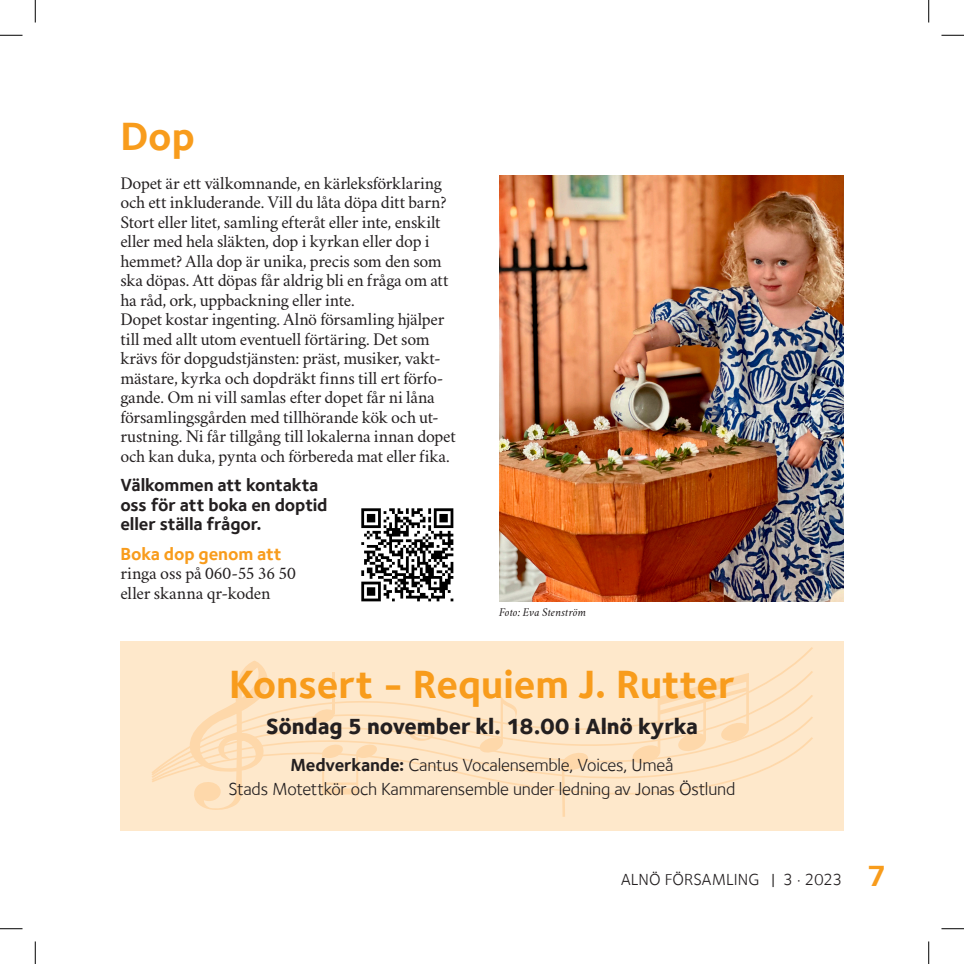
<style>
.page{position:relative;width:964px;height:964px;background:#fff}
.page>*{position:absolute;margin:0;border:0;box-sizing:border-box;transform-origin:0 0}
.t1{font:700 40.5px "Foundry Sterling";color:#f89c1c}
.t2{font:800 22.5px "Foundry Sterling";letter-spacing:-.005em;color:#231f20}
.t3{font:18px/19.5px "Crimson Svk 2.0";letter-spacing:-.015em;color:#231f20}
.t4{font:18px/24px "Foundry Sterling";letter-spacing:-.015em;color:#231f20;text-align:center}
.t5{font:700 18px/19.5px "Foundry Sterling";letter-spacing:-.01em;color:#231f20}
.t6{font:700 18px "Foundry Sterling";letter-spacing:-.005em;color:#f89c1c}
.t7{font:16.5px "Foundry Sterling";letter-spacing:.005em;color:#231f20}
.t8{font:italic 12px "Crimson Svk 2.0";color:#231f20}
.s1{font-weight:700}
.s2{font-weight:700;font-size:30px;color:#f89c1c}
</style>
<div class="page">
<img style="left:361px;top:508px;width:93px;height:93px">
<img style="left:499px;top:176px;width:344px;height:425px">
<div style="left:120px;top:641px;width:723px;height:189px;background:#fee8cb"></div>
<svg style="left:194px;top:783px;width:531px;height:32px"></svg>
<svg style="left:152px;top:777px;width:594px;height:6px"></svg>
<svg style="left:152px;top:647px;width:661px;height:126px"></svg>
<svg style="left:312px;top:708px;width:24px;height:15px"></svg>
<hr style="left:332px;top:672px;width:2px;height:42px;background:#fed8aa">
<svg style="left:410px;top:728px;width:23px;height:12px"></svg>
<svg style="left:478px;top:696px;width:42px;height:57px"></svg>
<svg style="left:0;top:35px;width:22px;height:1px"></svg>
<svg style="left:941px;top:35px;width:22px;height:1px"></svg>
<svg style="left:0;top:928px;width:22px;height:1px"></svg>
<svg style="left:941px;top:928px;width:22px;height:1px"></svg>
<svg style="left:35px;top:0;width:1px;height:22px"></svg>
<svg style="left:35px;top:941px;width:1px;height:22px"></svg>
<svg style="left:928px;top:0;width:1px;height:22px"></svg>
<svg style="left:928px;top:941px;width:1px;height:22px"></svg>
<h1 class="t1" style="left:120px;top:112px;width:76px">Dop</h1>
<p class="t3" style="left:120px;top:172px;width:337px">Dopet är ett välkomnande, en kärleksförklaring och ett inkluderande. Vill du låta döpa ditt barn?<br>Stort eller litet, samling efteråt eller inte, enskilt eller med hela släkten, dop i kyrkan eller dop i hemmet? Alla dop är unika, precis som den som ska döpas. Att döpas får aldrig bli en fråga om att ha råd, ork, uppbackning eller inte.<br>Dopet kostar ingenting. Alnö församling hjälper till med allt utom eventuell förtäring. Det som krävs för dopgudstjänsten: präst, musiker, vakt&shy;mästare, kyrka och dopdräkt finns till ert förfo&shy;gande. Om ni vill samlas efter dopet får ni låna församlingsgården med tillhörande kök och ut&shy;rustning. Ni får tillgång till lokalerna innan dopet och kan duka, pynta och förbereda mat eller fika.</p>
<p class="t5" style="left:120px;top:475px;width:209px">Välkommen att kontakta oss för att boka en doptid eller ställa frågor.</p>
<p class="t6" style="left:120px;top:542px;width:163px">Boka dop genom att</p>
<p class="t3" style="left:120px;top:562px;width:177px">ringa oss på 060-55 36 50 eller skanna qr-koden</p>
<p class="t8" style="left:499px;top:605px;width:89px">Foto: Eva Stenström</p>
<h1 class="t1" style="left:229px;top:660px;width:507px">Konsert - Requiem J. Rutter</h1>
<p class="t2" style="left:266px;top:712px;width:433px">Söndag 5 november kl. 18.00 i Alnö kyrka</p>
<p class="t4" style="left:229px;top:752px;width:508px"><span class="s1">Medverkande:</span> Cantus Vocalensemble, Voices, Umeå<br>Stads Motettkör och Kammarensemble under ledning av Jonas Östlund</p>
<p class="t7" style="left:621px;top:869px;width:266px">ALNÖ FÖRSAMLING | 3 · 2023 <span class="s2">7</span></p>
</div>
